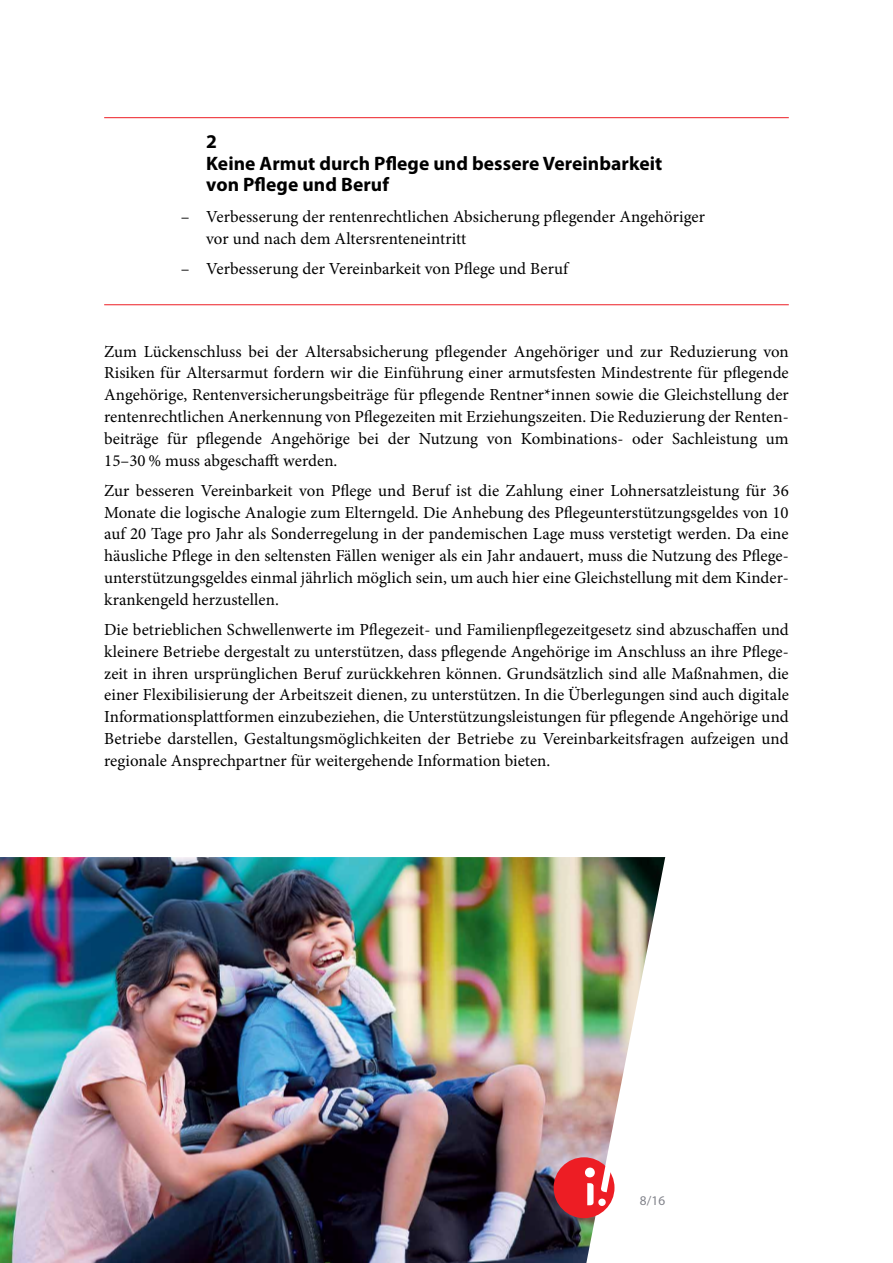
<style>
.page{position:relative;width:893px;height:1263px;background:#fff}
.page>*{position:absolute;margin:0;border:0;box-sizing:border-box;transform-origin:0 0}
.t1{font:700 19.5px/21.8px "Myriad Pro";letter-spacing:.005em;color:#000}
.t2{font:16.8px/21.8px "Minion Pro";letter-spacing:.005em;color:#000;text-align:justify}
.t3{font:13.35px "Myriad Pro";color:#81828a}
</style>
<div class="page">
<img style="left:0;top:857px;width:665px;height:406px">
<hr style="left:104px;top:117px;width:685px;height:1px;background:#ed1d24">
<hr style="left:104px;top:304px;width:685px;height:1px;background:#ed1d24">
<div style="left:554px;top:1157px;width:60px;height:61px;background:#ed1d24;border-radius:50%"></div>
<svg style="left:585px;top:1167px;width:10px;height:10px"></svg>
<svg style="left:587px;top:1164px;width:25px;height:42px"></svg>
<p class="t1" style="left:206px;top:131px;width:458px">2<br>Keine Armut durch Pflege und bessere Vereinbarkeit von Pflege und Beruf</p>
<p class="t2" style="left:206px;top:206px;width:500px;text-indent:-26px">– Verbesserung der rentenrechtlichen Absicherung pflegender Angehöriger vor und nach dem Altersrenteneintritt</p>
<p class="t2" style="left:181px;top:258px;width:389px">– Verbesserung der Vereinbarkeit von Pflege und Beruf</p>
<p class="t2" style="left:104px;top:341px;width:686px">Zum Lückenschluss bei der Altersabsicherung pflegender Angehöriger und zur Reduzierung von Risiken für Altersarmut fordern wir die Einführung einer armutsfesten Mindestrente für pflegende Angehörige, Rentenversicherungsbeiträge für pflegende Rentner*innen sowie die Gleichstellung der rentenrechtlichen Anerkennung von Pflegezeiten mit Erziehungszeiten. Die Reduzierung der Renten&shy;beiträge für pflegende Angehörige bei der Nutzung von Kombinations- oder Sachleistung um 15–30 % muss abgeschafft werden.</p>
<p class="t2" style="left:104px;top:480px;width:686px">Zur besseren Vereinbarkeit von Pflege und Beruf ist die Zahlung einer Lohnersatzleistung für 36<br>Monate die logische Analogie zum Elterngeld. Die Anhebung des Pflegeunterstützungsgeldes von 10 auf 20 Tage pro Jahr als Sonderregelung in der pandemischen Lage muss verstetigt werden. Da eine häusliche Pflege in den seltensten Fällen weniger als ein Jahr andauert, muss die Nutzung des Pflege&shy;unterstützungsgeldes einmal jährlich möglich sein, um auch hier eine Gleichstellung mit dem Kinder&shy;krankengeld herzustellen.</p>
<p class="t2" style="left:104px;top:619px;width:686px">Die betrieblichen Schwellenwerte im Pflegezeit- und Familienpflegezeitgesetz sind abzuschaffen und kleinere Betriebe dergestalt zu unterstützen, dass pflegende Angehörige im Anschluss an ihre Pflege&shy;zeit in ihren ursprünglichen Beruf zurückkehren können. Grundsätzlich sind alle Maßnahmen, die einer Flexibilisierung der Arbeitszeit dienen, zu unterstützen. In die Überlegungen sind auch digitale Informationsplattformen einzubeziehen, die Unterstützungsleistungen für pflegende Angehörige und Betriebe darstellen, Gestaltungsmöglichkeiten der Betriebe zu Vereinbarkeitsfragen aufzeigen und regionale Ansprechpartner für weitergehende Information bieten.</p>
<p class="t3" style="left:640px;top:1193px;width:27px">8/16</p>
</div>
